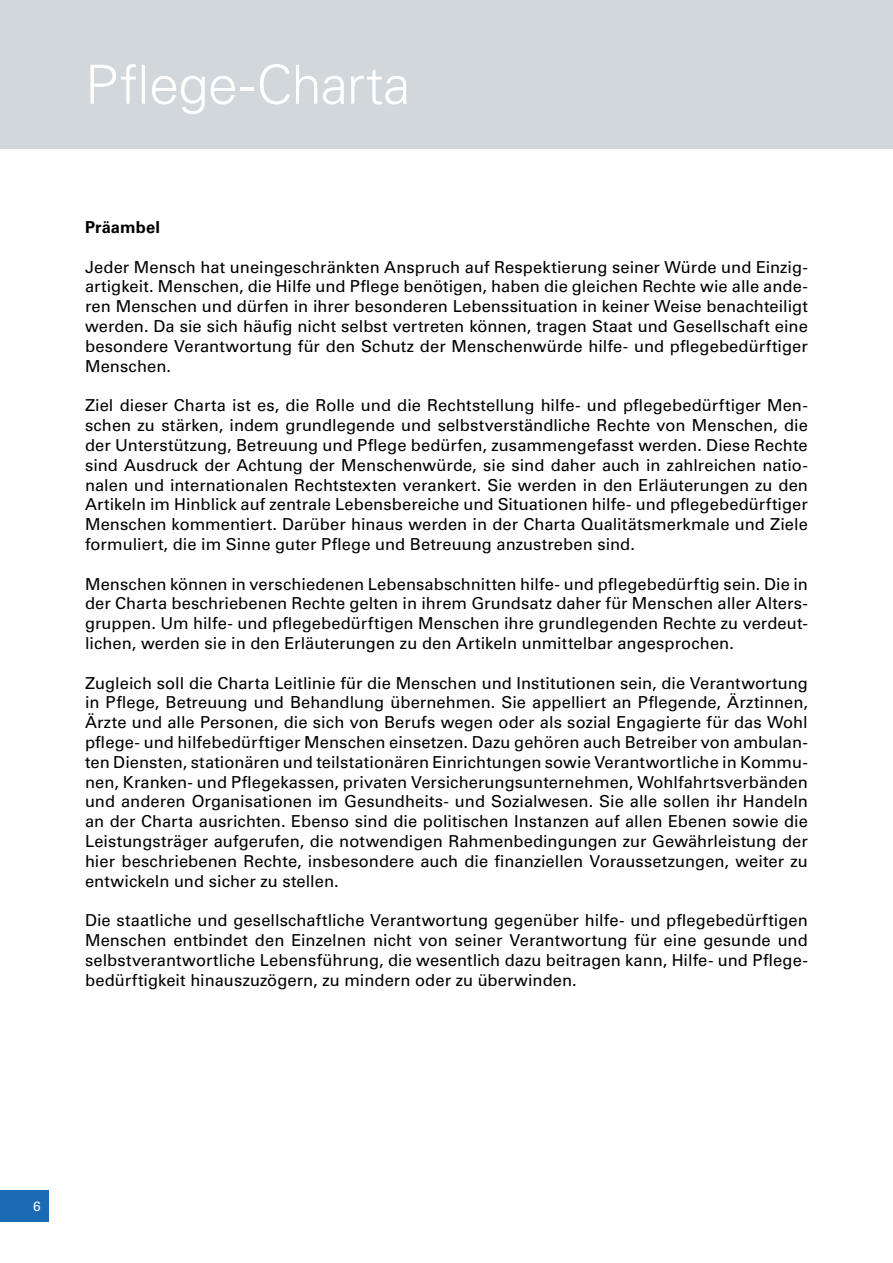
<style>
.page{position:relative;width:893px;height:1263px;background:#fff}
.page>*{position:absolute;margin:0;border:0;box-sizing:border-box;transform-origin:0 0}
.t1{font:300 54px "Univers LT Std";letter-spacing:-.01em;color:#fff}
.t2{font:16.5px/19.8px "Univers LT Std";letter-spacing:.005em;color:#000;text-align:justify}
.t3{font:700 16.5px "Univers LT Std";letter-spacing:.005em;color:#000}
.t4{font:13.5px "Univers LT Std";color:#fff}
</style>
<div class="page">
<div style="left:0;top:0;width:893px;height:149px;background:#d2d7db"></div>
<div style="left:0;top:1191px;width:49px;height:31px;background:#1b6ab3"></div>
<h1 class="t1" style="left:85px;top:52px;width:327px">Pflege-Charta</h1>
<p class="t3" style="left:85px;top:218px;width:77px">Präambel</p>
<p class="t2" style="left:85px;top:257px;width:724px">Jeder Mensch hat uneingeschränkten Anspruch auf Respektierung seiner Würde und Einzig&shy;artigkeit. Menschen, die Hilfe und Pflege benötigen, haben die gleichen Rechte wie alle ande&shy;ren Menschen und dürfen in ihrer besonderen Lebenssituation in keiner Weise benachteiligt werden. Da sie sich häufig nicht selbst vertreten können, tragen Staat und Gesellschaft eine besondere Verantwortung für den Schutz der Menschenwürde hilfe- und pflegebedürftiger Menschen.</p>
<p class="t2" style="left:85px;top:396px;width:724px">Ziel dieser Charta ist es, die Rolle und die Rechtstellung hilfe- und pflegebedürftiger Men&shy;schen zu stärken, indem grundlegende und selbstverständliche Rechte von Menschen, die der Unterstützung, Betreuung und Pflege bedürfen, zusammengefasst werden. Diese Rechte sind Ausdruck der Achtung der Menschenwürde, sie sind daher auch in zahlreichen natio&shy;nalen und internationalen Rechtstexten verankert. Sie werden in den Erläuterungen zu den Artikeln im Hinblick auf zentrale Lebensbereiche und Situationen hilfe- und pflegebedürftiger Menschen kommentiert. Darüber hinaus werden in der Charta Qualitätsmerkmale und Ziele formuliert, die im Sinne guter Pflege und Betreuung anzustreben sind.</p>
<p class="t2" style="left:85px;top:574px;width:724px">Menschen können in verschiedenen Lebensabschnitten hilfe- und pflegebedürftig sein. Die in der Charta beschriebenen Rechte gelten in ihrem Grundsatz daher für Menschen aller Alters&shy;gruppen. Um hilfe- und pflegebedürftigen Menschen ihre grundlegenden Rechte zu verdeut&shy;lichen, werden sie in den Erläuterungen zu den Artikeln unmittelbar angesprochen.</p>
<p class="t2" style="left:85px;top:673px;width:724px">Zugleich soll die Charta Leitlinie für die Menschen und Institutionen sein, die Verantwortung in Pflege, Betreuung und Behandlung übernehmen. Sie appelliert an Pflegende, Ärztinnen, Ärzte und alle Personen, die sich von Berufs wegen oder als sozial Engagierte für das Wohl pflege- und hilfebedürftiger Menschen einsetzen. Dazu gehören auch Betreiber von ambulan&shy;ten Diensten, stationären und teilstationären Einrichtungen sowie Verantwortliche in Kommu&shy;nen, Kranken- und Pflegekassen, privaten Versicherungsunternehmen, Wohlfahrtsverbänden und anderen Organisationen im Gesundheits- und Sozialwesen. Sie alle sollen ihr Handeln an der Charta ausrichten. Ebenso sind die politischen Instanzen auf allen Ebenen sowie die Leistungsträger aufgerufen, die notwendigen Rahmenbedingungen zur Gewährleistung der hier beschriebenen Rechte, insbesondere auch die finanziellen Voraussetzungen, weiter zu entwickeln und sicher zu stellen.</p>
<p class="t2" style="left:85px;top:910px;width:724px">Die staatliche und gesellschaftliche Verantwortung gegenüber hilfe- und pflegebedürftigen Menschen entbindet den Einzelnen nicht von seiner Verantwortung für eine gesunde und selbstverantwortliche Lebensführung, die wesentlich dazu beitragen kann, Hilfe- und Pflege&shy;bedürftigkeit hinauszuzögern, zu mindern oder zu überwinden.</p>
<p class="t4" style="left:33px;top:1198px;width:9px">6</p>
</div>
